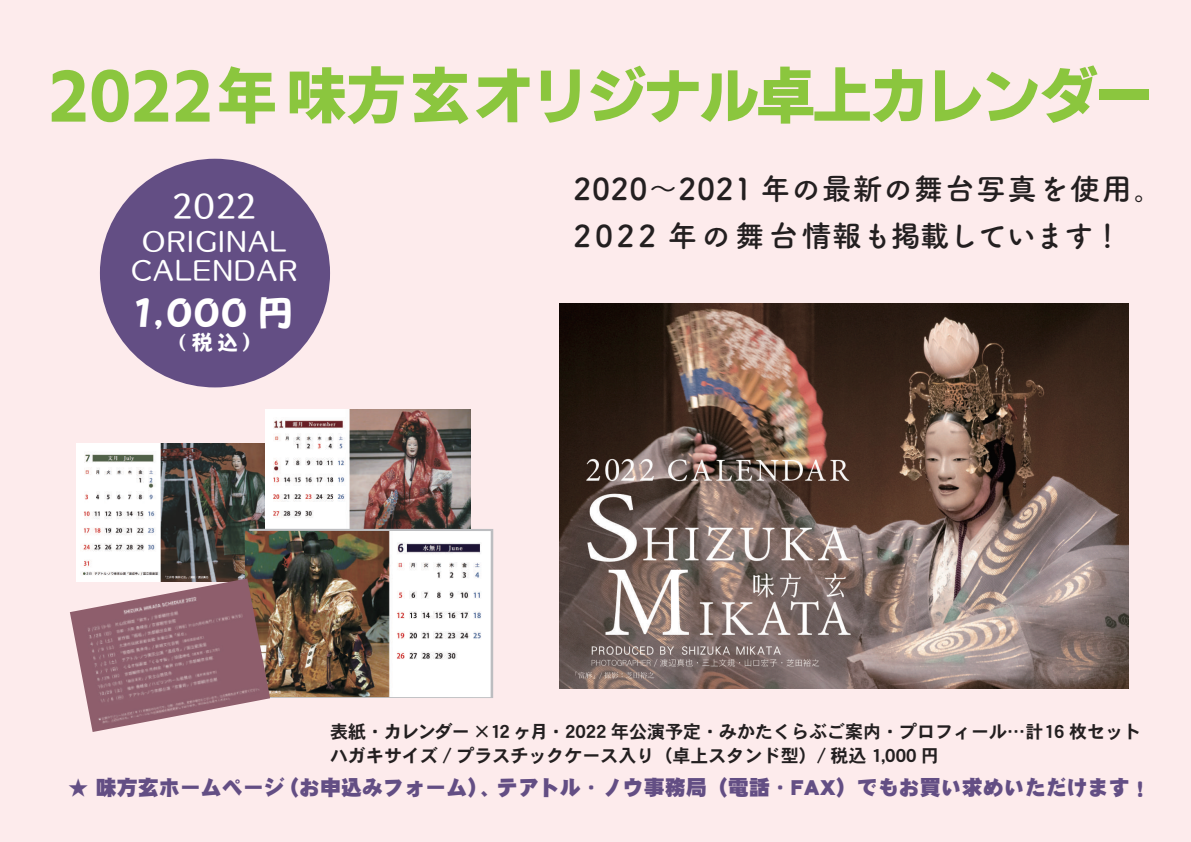
<style>
.page{position:relative;width:1191px;height:842px;background:#fdebec}
.page>*{position:absolute;margin:0;border:0;box-sizing:border-box;transform-origin:0 0}
.t1{font:60px "Gen Ei Nu Gothic EB";letter-spacing:-.06em;color:#8bc63e}
.t2{font:36px "Sb Kakupop B";color:#fff}
.t3{font:34px "Seibi Ai B";color:#fff}
.t4{font:700 30px/46.2px "Tsuku A Rd Gothic";letter-spacing:.02em;color:#231f20}
.t5{font:28px/28.5px "Seibi Ai B";letter-spacing:.04em;color:#fff;text-align:center}
.t6{font:21px "DF Gothic UB MP RKSJ H";color:#634e84}
.t7{font:20.8px "Sb Kakupop B";color:#fff}
.t8{font:18px/24.2px "DFHS Gothic W7 MP RKSJ H";color:#231f20}
</style>
<div class="page">
<img style="left:559px;top:303px;width:570px;height:385px">
<div style="left:100px;top:159px;width:230px;height:228px;background:#634e84;border-radius:50%"></div>
<img style="left:76px;top:443px;width:189px;height:135px">
<img style="left:265px;top:410px;width:205px;height:119px">
<div style="left:249px;top:529px;width:244px;height:169px;background:#bcbdc0"></div>
<img style="left:245px;top:531px;width:246px;height:166px">
<img style="left:70px;top:578px;width:200px;height:154px">
<h1 class="t1" style="left:47px;top:62px;width:1108px">2022年味方玄オリジナル卓上カレンダー</h1>
<h3 class="t3" style="left:173px;top:189px;width:84px">2022</h3>
<h3 class="t5" style="left:131px;top:227px;width:168px">ORIGINAL<br>CALENDAR</h3>
<h2 class="t2" style="left:135px;top:294px;width:160px">1,000 円</h2>
<p class="t7" style="left:178px;top:332px;width:85px">(税込）</p>
<h3 class="t4" style="left:573px;top:164px;width:592px">2020～2021 年の最新の舞台写真を使用。<br>2 0 2 2 年の舞台情報も掲載しています！</h3>
<p class="t8" style="left:330px;top:719px;width:812px">表紙・カレンダー ×12 ヶ月・2022 年公演予定・みかたくらぶご案内・プロフィール…計16 枚セットハガキサイズ / プラスチックケース入り（卓上スタンド型）/ 税込 1,000 円</p>
<p class="t6" style="left:68px;top:777px;width:1084px">★ 味方玄ホームページ（お申込みフォーム）、テアトル・ノウ事務局（電話・FAX）でもお買い求めいただけます！</p>
</div>
